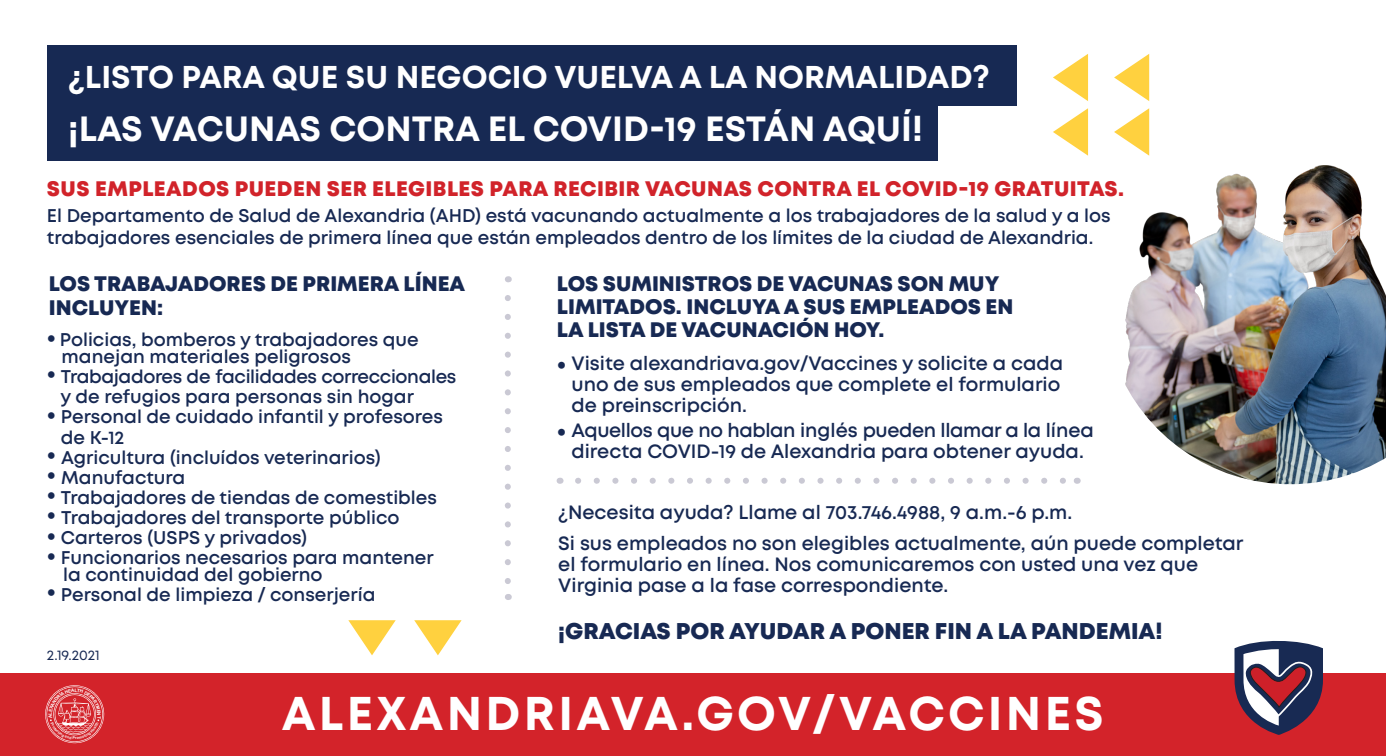
<style>
.page{position:relative;width:1386px;height:756px;background:#fff}
.page>*{position:absolute;margin:0;border:0;box-sizing:border-box;transform-origin:0 0}
.t1{font:700 47.25px "Mont";letter-spacing:.07em;color:#fff}
.t2{font:700 35px "Mont";color:#fff}
.t3{font:700 31.5px "Mont";color:#fff}
.t4{font:800 22.75px "Mont";color:#172953}
.t5{font:800 21px/22.8px "Mont";color:#172953}
.t6{font:800 21px "Mont";letter-spacing:.02em;color:#d1232a}
.t7{font:600 19.25px/21px "Mont";color:#172953}
.t8{font:600 18.38px/16.6px "Mont";color:#172953}
.t9{font:600 18.38px/20.1px "Mont";letter-spacing:-.02em;color:#172953}
.t10{font:14px "Mont";color:#172953}
.s1{font-family:"Avenir";font-weight:300}
</style>
<div class="page">
<svg style="left:414px;top:620px;width:48px;height:35px"></svg>
<svg style="left:348px;top:620px;width:48px;height:35px"></svg>
<svg style="left:1114px;top:108px;width:35px;height:31px"></svg>
<svg style="left:1114px;top:54px;width:35px;height:47px"></svg>
<svg style="left:1053px;top:108px;width:35px;height:48px"></svg>
<svg style="left:1053px;top:54px;width:35px;height:47px"></svg>
<svg style="left:505px;top:298px;width:6px;height:286px"></svg>
<div style="left:47px;top:46px;width:970px;height:60px;background:#172953"></div>
<div style="left:47px;top:93px;width:890px;height:68px;background:#172953"></div>
<div style="left:0;top:673px;width:1386px;height:82px;background:#d3232a"></div>
<svg style="left:1234px;top:641px;width:89px;height:93px"></svg>
<svg style="left:578px;top:477px;width:488px;height:6px"></svg>
<img style="left:1124px;top:139px;width:262px;height:345px">
<svg style="left:45px;top:685px;width:59px;height:58px"></svg>
<p class="t3" style="left:68px;top:56px;width:923px">¿LISTO PARA QUE SU NEGOCIO VUELVA A LA NORMALIDAD?</p>
<p class="t2" style="left:68px;top:106px;width:856px">¡LAS VACUNAS CONTRA EL COVID-19 ESTÁN AQUÍ!</p>
<p class="t6" style="left:47px;top:175px;width:1078px">SUS EMPLEADOS PUEDEN SER ELEGIBLES PARA RECIBIR VACUNAS CONTRA EL COVID-19 GRATUITAS.</p>
<p class="t8" style="left:47px;top:205px;width:1065px;line-height:22.1px">El Departamento de Salud de Alexandria (AHD) está vacunando actualmente a los trabajadores de la salud y a los trabajadores esenciales de primera línea que están empleados dentro de los límites de la ciudad de Alexandria.</p>
<p class="t5" style="left:557px;top:273px;width:458px">LOS SUMINISTROS DE VACUNAS SON MUY<br>LIMITADOS. INCLUYA A SUS EMPLEADOS EN<br>LA LISTA DE VACUNACIÓN HOY.</p>
<p class="t5" style="left:49px;top:272px;width:418px;line-height:23.8px">LOS TRABAJADORES DE PRIMERA LÍNEA<br>INCLUYEN:</p>
<p class="t8" style="left:62px;top:332px;width:359px;text-indent:-15px"><span class="s1">•</span> Policias, bomberos y trabajadores que manejan materiales peligrosos</p>
<p class="t9" style="left:60px;top:367px;width:397px;text-indent:-13px"><span class="s1">•</span> Trabajadores de facilidades correccionales y de refugios para personas sin hogar</p>
<p class="t8" style="left:47px;top:409px;width:397px"><span class="s1">•</span> Personal de cuidado infantil y profesores</p>
<p class="t8" style="left:61px;top:429px;width:65px">de K-12</p>
<p class="t8" style="left:47px;top:449px;width:335px"><span class="s1">•</span> Agricultura (incluídos veterinarios)</p>
<p class="t8" style="left:47px;top:469px;width:140px"><span class="s1">•</span> Manufactura</p>
<p class="t8" style="left:47px;top:489px;width:391px"><span class="s1">•</span> Trabajadores de tiendas de comestibles</p>
<p class="t8" style="left:47px;top:509px;width:354px"><span class="s1">•</span> Trabajadores del transporte público</p>
<p class="t8" style="left:47px;top:529px;width:262px"><span class="s1">•</span> Carteros (USPS y privados)</p>
<p class="t8" style="left:63px;top:549px;width:372px;text-indent:-16px"><span class="s1">•</span> Funcionarios necesarios para mantener la continuidad del gobierno</p>
<p class="t8" style="left:47px;top:586px;width:330px"><span class="s1">•</span> Personal de limpieza / conserjería</p>
<p class="t7" style="left:571px;top:353px;width:493px;text-indent:-15px"><span class="s1">•</span> Visite alexandriava.gov/Vaccines y solicite a cada uno de sus empleados que complete el formulario de preinscripción.</p>
<p class="t7" style="left:557px;top:419px;width:538px;text-align:center"><span class="s1">•</span> Aquellos que no hablan inglés pueden llamar a la línea directa COVID-19 de Alexandria para obtener ayuda.</p>
<p class="t7" style="left:558px;top:501px;width:515px">¿Necesita ayuda? Llame al 703.746.4988, 9 a.m.-6 p.m.</p>
<p class="t7" style="left:558px;top:533px;width:687px">Si sus empleados no son elegibles actualmente, aún puede completar el formulario en línea. Nos comunicaremos con usted una vez que<br>Virginia pase a la fase correspondiente.</p>
<p class="t10" style="left:47px;top:645px;width:54px">2.19.2021</p>
<p class="t4" style="left:558px;top:616px;width:606px">¡GRACIAS POR AYUDAR A PONER FIN A LA PANDEMIA!</p>
<p class="t1" style="left:282px;top:682px;width:823px">ALEXANDRIAVA.GOV/VACCINES</p>
</div>
